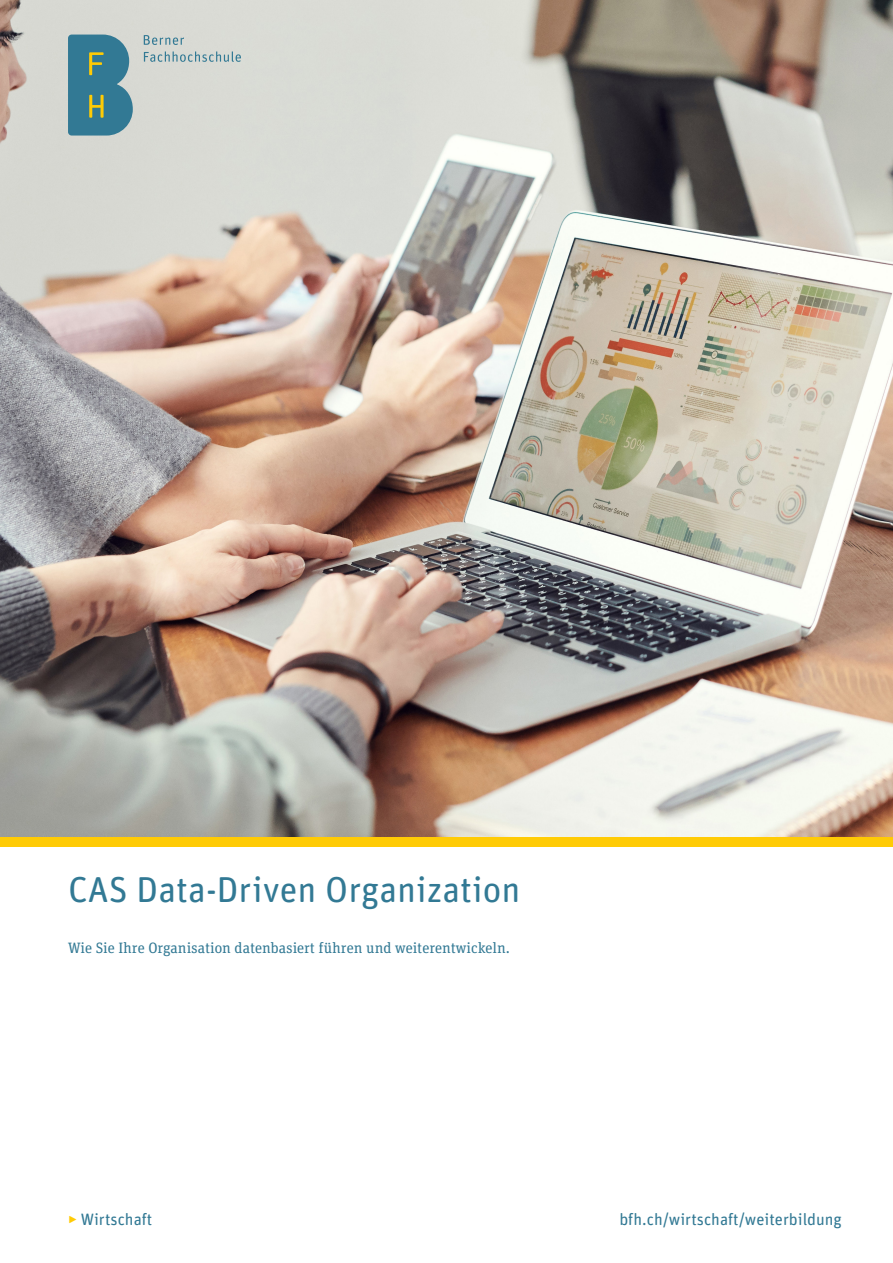
<style>
.page{position:relative;width:893px;height:1263px;background:#fff}
.page>*{position:absolute;margin:0;border:0;box-sizing:border-box;transform-origin:0 0}
.t1{font:36px "Unit Rounded Pro";color:#327994}
.t2{font:16.5px "Unit Rounded Pro";color:#327994}
.t3{font:15px "Unit Slab Pro";color:#327994}
.s1{font-weight:300;color:#ffcb05}
</style>
<div class="page">
<div style="left:0;top:837px;width:893px;height:10px;background:#ffcb05"></div>
<img style="left:0;top:0;width:893px;height:836px">
<svg style="left:68px;top:34px;width:65px;height:102px;background:#4d8794"></svg>
<svg style="left:144px;top:35px;width:40px;height:10px"></svg>
<svg style="left:144px;top:51px;width:97px;height:11px"></svg>
<h1 class="t1" style="left:68px;top:864px;width:454px">CAS Data-Driven Organization</h1>
<p class="t3" style="left:68px;top:937px;width:444px">Wie Sie Ihre Organisation datenbasiert führen und weiterentwickeln.</p>
<p class="t2" style="left:68px;top:1207px;width:86px"><span class="s1">‣</span> Wirtschaft</p>
<p class="t2" style="left:619px;top:1207px;width:224px">bfh.ch/wirtschaft/weiterbildung</p>
</div>
